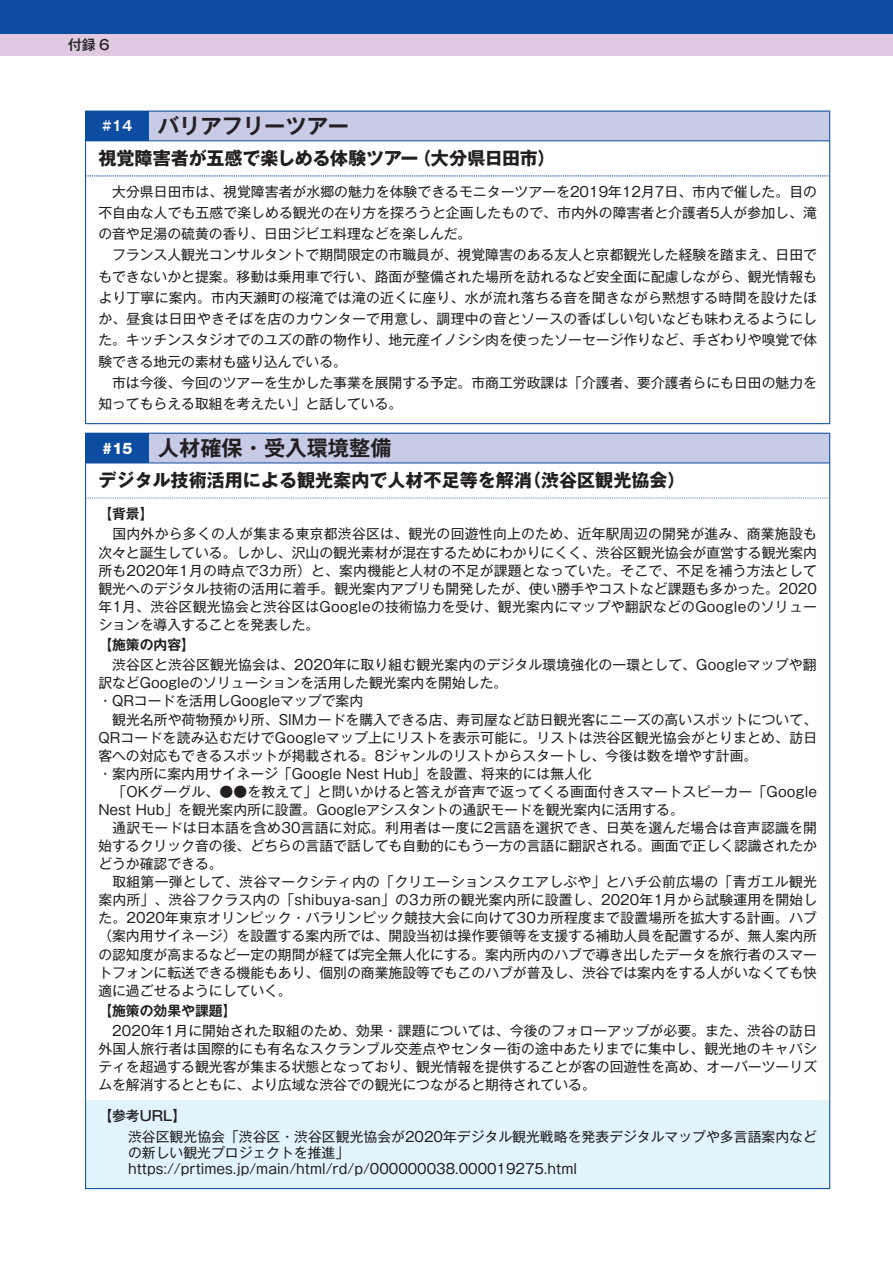
<style>
.page{position:relative;width:893px;height:1263px;background:#fff}
.page>*{position:absolute;margin:0;border:0;box-sizing:border-box;transform-origin:0 0}
.t1{font:700 21.3px "Gothic MB101 Pro De";color:#231f20}
.t2{font:700 18px "Gothic MB101 Pro";color:#231f20}
.t3{font:13.8px/18.1px "Gothic MB101 Pro";color:#231f20}
.t4{font:700 13.8px "Gothic MB101 Pro De";color:#231f20}
.t5{font:500 13.8px "Gothic MB101 Pro";color:#231f20}
.s1{font-size:13.8px;color:#fff}
.s2{font-family:"Helvetica Neue LT Pro";font-weight:800;font-size:15.9px;color:#fff}
.s3{font-family:"Gothic MB101 Pro De";font-weight:700}
.s4{font-weight:500}
</style>
<div class="page">
<div style="left:0;top:0;width:893px;height:34px;background:#0d4da1"></div>
<div style="left:0;top:34px;width:893px;height:21px;background:#dfcae2"></div>
<div style="left:86px;top:111px;width:63px;height:30px;background:#0d4da1"></div>
<div style="left:149px;top:111px;width:681px;height:30px;background:#c7cbe6"></div>
<svg style="left:86px;top:176px;width:743px;height:1px"></svg>
<hr style="left:86px;top:141px;width:63px;height:1px;background:#0d4da1">
<hr style="left:149px;top:141px;width:680px;height:1px;background:#0d4da1">
<svg style="left:85px;top:112px;width:1px;height:29px"></svg>
<hr style="left:85px;top:111px;width:64px;height:1px;background:#0d4da1">
<hr style="left:149px;top:111px;width:681px;height:1px;background:#0d4da1">
<svg style="left:829px;top:112px;width:1px;height:29px"></svg>
<hr style="left:85px;top:141px;width:1px;height:35px;background:#0d4da1">
<hr style="left:829px;top:141px;width:1px;height:35px;background:#0d4da1">
<hr style="left:85px;top:176px;width:1px;height:247px;background:#0d4da1">
<hr style="left:85px;top:423px;width:64px;height:1px;background:#0d4da1">
<hr style="left:149px;top:423px;width:681px;height:1px;background:#0d4da1">
<hr style="left:829px;top:176px;width:1px;height:247px;background:#0d4da1">
<div style="left:86px;top:433px;width:63px;height:30px;background:#0d4da1"></div>
<div style="left:149px;top:433px;width:681px;height:30px;background:#c7cbe6"></div>
<div style="left:86px;top:1100px;width:744px;height:88px;background:#e1f4fc"></div>
<svg style="left:86px;top:498px;width:743px;height:1px"></svg>
<hr style="left:85px;top:433px;width:64px;height:1px;background:#0d4da1">
<svg style="left:85px;top:434px;width:1px;height:29px"></svg>
<hr style="left:149px;top:433px;width:681px;height:1px;background:#0d4da1">
<svg style="left:829px;top:434px;width:1px;height:29px"></svg>
<hr style="left:85px;top:463px;width:1px;height:35px;background:#0d4da1">
<hr style="left:829px;top:463px;width:1px;height:35px;background:#0d4da1">
<hr style="left:85px;top:498px;width:1px;height:602px;background:#0d4da1">
<hr style="left:829px;top:498px;width:1px;height:602px;background:#0d4da1">
<hr style="left:85px;top:1100px;width:1px;height:88px;background:#0d4da1">
<hr style="left:829px;top:1100px;width:1px;height:88px;background:#0d4da1">
<hr style="left:85px;top:1188px;width:64px;height:1px;background:#0d4da1">
<hr style="left:149px;top:1188px;width:681px;height:1px;background:#0d4da1">
<hr style="left:86px;top:463px;width:63px;height:1px;background:#0d4da1">
<hr style="left:149px;top:463px;width:680px;height:1px;background:#0d4da1">
<p class="t5" style="left:68px;top:33px;width:43px">付録 6</p>
<h1 class="t1" style="left:102px;top:108px;width:248px"><span class="s1">#14</span> バリアフリーツアー</h1>
<h2 class="t2" style="left:98px;top:143px;width:459px">視覚障害者が五感で楽しめる体験ツアー（大分県日田市）</h2>
<p class="t3" style="left:98px;top:179px;width:720px;line-height:21.3px">　大分県日田市は、視覚障害者が水郷の魅力を体験できるモニターツアーを2019年12月7日、市内で催した。目の不自由な人でも五感で楽しめる観光の在り方を探ろうと企画したもので、市内外の障害者と介護者5人が参加し、滝の音や足湯の硫黄の香り、日田ジビエ料理などを楽しんだ。<br>　フランス人観光コンサルタントで期間限定の市職員が、視覚障害のある友人と京都観光した経験を踏まえ、日田でもできないかと提案。移動は乗用車で行い、路面が整備された場所を訪れるなど安全面に配慮しながら、観光情報もより丁寧に案内。市内天瀬町の桜滝では滝の近くに座り、水が流れ落ちる音を聞きながら黙想する時間を設けたほか、昼食は日田やきそばを店のカウンターで用意し、調理中の音とソースの香ばしい匂いなども味わえるようにした。キッチンスタジオでのユズの酢の物作り、地元産イノシシ肉を使ったソーセージ作りなど、手ざわりや嗅覚で体験できる地元の素材も盛り込んでいる。<br>　市は今後、今回のツアーを生かした事業を展開する予定。市商工労政課は「介護者、要介護者らにも日田の魅力を知ってもらえる取組を考えたい」と話している。</p>
<h1 class="t1" style="left:102px;top:430px;width:291px"><span class="s2">#15</span> 人材確保・受入環境整備</h1>
<h2 class="t2" style="left:98px;top:466px;width:589px">デジタル技術活用による観光案内で人材不足等を解消(渋谷区観光協会）</h2>
<p class="t4" style="left:98px;top:502px;width:57px">【背景】</p>
<p class="t3" style="left:98px;top:523px;width:720px;text-align:justify">　国内外から多くの人が集まる東京都渋谷区は、観光の回遊性向上のため、近年駅周辺の開発が進み、商業施設も次々と誕生している。しかし、沢山の観光素材が混在するためにわかりにくく、渋谷区観光協会が直営する観光案内所も2020年1月の時点で3カ所）と、案内機能と人材の不足が課題となっていた。そこで、不足を補う方法として観光へのデジタル技術の活用に着手。観光案内アプリも開発したが、使い勝手やコストなど課題も多かった。2020年1月、渋谷区観光協会と渋谷区はGoogleの技術協力を受け、観光案内にマップや翻訳などのGoogleのソリューションを導入することを発表した。</p>
<p class="t4" style="left:98px;top:633px;width:98px">【施策の内容】</p>
<p class="t3" style="left:98px;top:654px;width:720px">　渋谷区と渋谷区観光協会は、2020年に取り組む観光案内のデジタル環境強化の一環として、Googleマップや翻訳などGoogleのソリューションを活用した観光案内を開始した。<br>・QRコードを活用しGoogleマップで案内<br>　観光名所や荷物預かり所、SIMカードを購入できる店、寿司屋など訪日観光客にニーズの高いスポットについて、QRコードを読み込むだけでGoogleマップ上にリストを表示可能に。リストは渋谷区観光協会がとりまとめ、訪日客への対応もできるスポットが掲載される。8ジャンルのリストからスタートし、今後は数を増やす計画。<br>・案内所に案内用サイネージ「Google Nest Hub」を設置、将来的には無人化<br>　「OKグーグル、●●を教えて」と問いかけると答えが音声で返ってくる画面付きスマートスピーカー「Google Nest Hub」を観光案内所に設置。Googleアシスタントの通訳モードを観光案内に活用する。<br>　通訳モードは日本語を含め30言語に対応。利用者は一度に2言語を選択でき、日英を選んだ場合は音声認識を開始するクリック音の後、どちらの言語で話しても自動的にもう一方の言語に翻訳される。画面で正しく認識されたかどうか確認できる。<br>　取組第一弾として、渋谷マークシティ内の「クリエーションスクエアしぶや」とハチ公前広場の「青ガエル観光案内所」、渋谷フクラス内の「shibuya-san」の3カ所の観光案内所に設置し、2020年1月から試験運用を開始した。2020年東京オリンピック・パラリンピック競技大会に向けて30カ所程度まで設置場所を拡大する計画。ハブ（案内用サイネージ）を設置する案内所では、開設当初は操作要領等を支援する補助人員を配置するが、無人案内所の認知度が高まるなど一定の期間が経てば完全無人化にする。案内所内のハブで導き出したデータを旅行者のスマートフォンに転送できる機能もあり、個別の商業施設等でもこのハブが普及し、渋谷では案内をする人がいなくても快適に過ごせるようにしていく。</p>
<p class="t4" style="left:98px;top:999px;width:140px">【施策の効果や課題】</p>
<p class="t3" style="left:98px;top:1020px;width:720px;text-align:justify">　2020年1月に開始された取組のため、効果・課題については、今後のフォローアップが必要。また、渋谷の訪日外国人旅行者は国際的にも有名なスクランブル交差点やセンター街の途中あたりまでに集中し、観光地のキャパシティを超過する観光客が集まる状態となっており、観光情報を提供することが客の回遊性を高め、オーバーツーリズムを解消するとともに、より広域な渋谷での観光につながると期待されている。</p>
<p class="t3" style="left:128px;top:1103px;width:690px;line-height:21.3px;text-indent:-30px"><span class="s3">【</span><span class="s4">参考URL】<br></span>渋谷区観光協会「渋谷区・渋谷区観光協会が2020年デジタル観光戦略を発表デジタルマップや多言語案内など</p>
<p class="t3" style="left:128px;top:1143px;width:450px;line-height:15.9px">の新しい観光プロジェクトを推進」https://prtimes.jp/main/html/rd/p/000000038.000019275.html</p>
</div>
